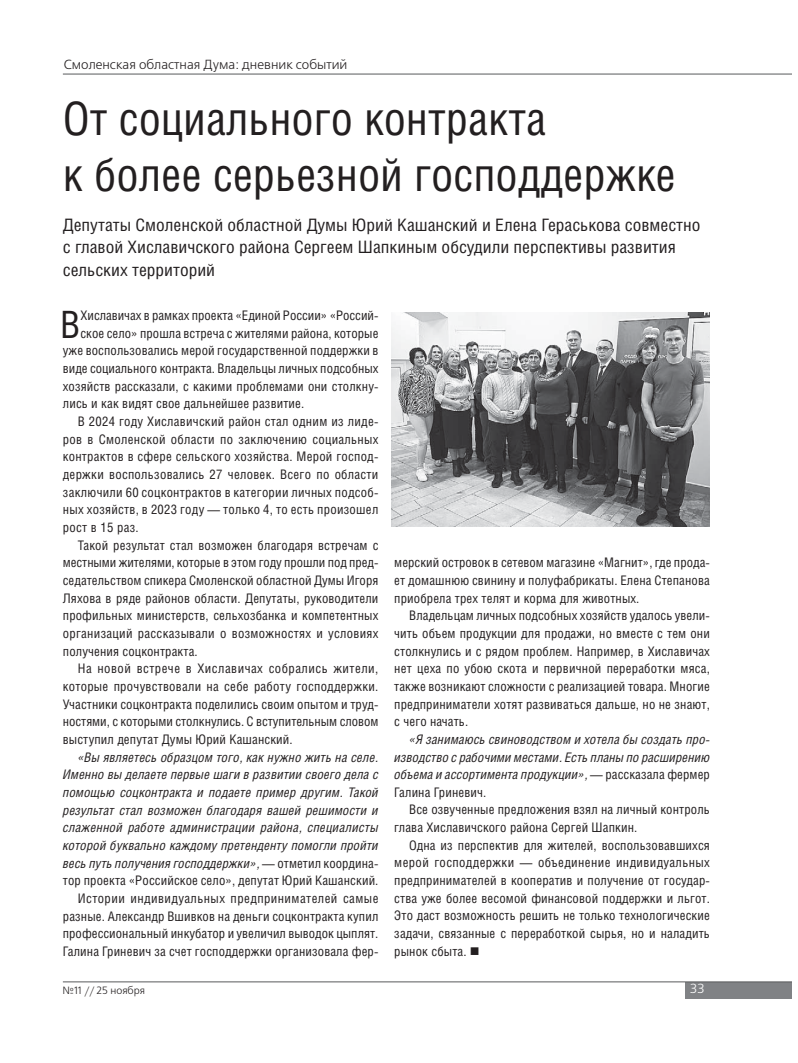
<style>
.page{position:relative;width:798px;height:1063px;background:#fff}
.page>*{position:absolute;margin:0;border:0;box-sizing:border-box;transform-origin:0 0}
.t1{font:46.12px/55.4px "Helios Cond";color:#231f20}
.t2{font:37.75px "Helios Cond";color:#231f20}
.t3{font:17.12px/22.4px "Helios Cond";color:#231f20;scale:1.05 1}
.t4{font:13.12px/17.6px "Helios Cond";letter-spacing:.01em;color:#231f20;text-align:justify}
.t5{font:italic 13.12px/17.6px "Helios Cond";letter-spacing:.01em;color:#231f20;text-align:right}
.t6{font:13.12px "Helios Cond";letter-spacing:.035em;color:#231f20}
.t7{font:13.12px "Free Set C";color:#231f20}
.t8{font:13.12px "Free Set C";color:#fff}
.t9{font:10.5px "Free Set C";color:#231f20}
.s1{font-style:normal}
</style>
<div class="page">
<div style="left:684px;top:982px;width:106px;height:16px;background:#808285"></div>
<hr style="left:63px;top:982px;width:727px;height:1px;background:#58595b">
<hr style="left:63px;top:74px;width:727px;height:1px;background:#58595b">
<img style="left:391px;top:313px;width:318px;height:214px">
<p class="t7" style="left:64px;top:59px;width:285px">Смоленская областная Дума: дневник событий</p>
<h1 class="t1" style="left:63px;top:97px;width:614px">От социального контракта<br>к более серьезной господдержке</h1>
<h3 class="t3" style="left:63px;top:216px;width:608px">Депутаты Смоленской областной Думы Юрий Кашанский и Елена Гераськова совместно с главой Хиславичского района Сергеем Шапкиным обсудили перспективы развития сельских территорий</h3>
<h2 class="t2" style="left:60px;top:311px;width:22px">В</h2>
<p class="t4" style="left:80px;top:308px;width:299px">Хиславичах в рамках проекта «Единой России» «Россий-</p>
<p class="t4" style="left:80px;top:326px;width:299px">ское село» прошла встреча с жителями района, которые</p>
<p class="t4" style="left:63px;top:344px;width:317px">уже воспользовались мерой государственной поддержки в</p>
<p class="t4" style="left:63px;top:361px;width:317px">виде социального контракта. Владельцы личных подсобных</p>
<p class="t4" style="left:63px;top:379px;width:317px">хозяйств рассказали, с какими проблемами они столкну-</p>
<p class="t4" style="left:63px;top:397px;width:243px">лись и как видят свое дальнейшее развитие.</p>
<p class="t4" style="left:78px;top:414px;width:302px">В 2024 году Хиславичский район стал одним из лиде-</p>
<p class="t4" style="left:63px;top:432px;width:317px">ров в Смоленской области по заключению социальных</p>
<p class="t4" style="left:63px;top:449px;width:317px">контрактов в сфере сельского хозяйства. Мерой господ-</p>
<p class="t4" style="left:63px;top:467px;width:317px">держки воспользовались 27 человек. Всего по области</p>
<p class="t4" style="left:63px;top:485px;width:317px">заключили 60 соцконтрактов в категории личных подсоб-</p>
<p class="t4" style="left:63px;top:502px;width:317px">ных хозяйств, в 2023 году — только 4, то есть произошел</p>
<p class="t4" style="left:63px;top:520px;width:77px">рост в 15 раз.</p>
<p class="t4" style="left:78px;top:538px;width:302px">Такой результат стал возможен благодаря встречам с</p>
<p class="t4" style="left:63px;top:555px;width:317px">местными жителями, которые в этом году прошли под пред-</p>
<p class="t4" style="left:63px;top:573px;width:317px">седательством спикера Смоленской областной Думы Игоря</p>
<p class="t4" style="left:63px;top:591px;width:317px">Ляхова в ряде районов области. Депутаты, руководители</p>
<p class="t4" style="left:63px;top:608px;width:317px">профильных министерств, сельхозбанка и компетентных</p>
<p class="t4" style="left:63px;top:626px;width:317px">организаций рассказывали о возможностях и условиях</p>
<p class="t4" style="left:63px;top:644px;width:136px">получения соцконтракта.</p>
<p class="t6" style="left:78px;top:664px;width:302px">На новой встрече в Хиславичах собрались жители,</p>
<p class="t4" style="left:63px;top:679px;width:317px">которые прочувствовали на себе работу господдержки.</p>
<p class="t4" style="left:63px;top:697px;width:317px">Участники соцконтракта поделились своим опытом и труд-</p>
<p class="t4" style="left:63px;top:714px;width:317px">ностями, с которыми столкнулись. С вступительным словом</p>
<p class="t4" style="left:63px;top:732px;width:231px">выступил депутат Думы Юрий Кашанский.</p>
<p class="t5" style="left:63px;top:750px;width:317px">«Вы являетесь образцом того, как нужно жить на селе.<br>Именно вы делаете первые шаги в развитии своего дела с помощью соцконтракта и подаете пример другим. Такой результат стал возможен благодаря вашей решимости и слаженной работе администрации района, специалисты которой буквально каждому претенденту помогли пройти весь путь получения господдержки», <span class="s1">— отметил координа&shy;тор проекта «Российское село», депутат Юрий Кашанский.<br>Истории индивидуальных предпринимателей самые разные. Александр Вшивков на деньги соцконтракта купил профессиональный инкубатор и увеличил выводок цыплят.<br>Галина Гриневич за счет господдержки организовала фер-</span></p>
<p class="t4" style="left:394px;top:555px;width:317px">мерский островок в сетевом магазине «Магнит», где прода&shy;ет домашнюю свинину и полуфабрикаты. Елена Степанова приобрела трех телят и корма для животных.</p>
<p class="t4" style="left:394px;top:608px;width:317px;text-indent:15px">Владельцам личных подсобных хозяйств удалось увели&shy;чить объем продукции для продажи, но вместе с тем они столкнулись и с рядом проблем. Например, в Хиславичах нет цеха по убою скота и первичной переработки мяса, также возникают сложности с реализацией товара. Многие предприниматели хотят развиваться дальше, но не знают, с чего начать.</p>
<p class="t5" style="left:394px;top:732px;width:317px;text-align:justify;text-indent:15px">«Я занимаюсь свиноводством и хотела бы создать про&shy;изводство с рабочими местами. Есть планы по расширению объема и ассортимента продукции», <span class="s1">— рассказала фермер Галина Гриневич.</span></p>
<p class="t4" style="left:394px;top:803px;width:317px;text-indent:15px">Все озвученные предложения взял на личный контроль глава Хиславичского района Сергей Шапкин.</p>
<p class="t4" style="left:394px;top:838px;width:317px;text-indent:15px">Одна из перспектив для жителей, воспользовавшихся мерой господдержки — объединение индивидуальных предпринимателей в кооператив и получение от государ&shy;ства уже более весомой финансовой поддержки и льгот.<br>Это даст возможность решить не только технологические задачи, связанные с переработкой сырья, но и наладить рынок сбыта.</p>
<p class="t9" style="left:62px;top:986px;width:84px">№11 // 25 ноября</p>
<p class="t8" style="left:690px;top:983px;width:16px">33</p>
</div>
